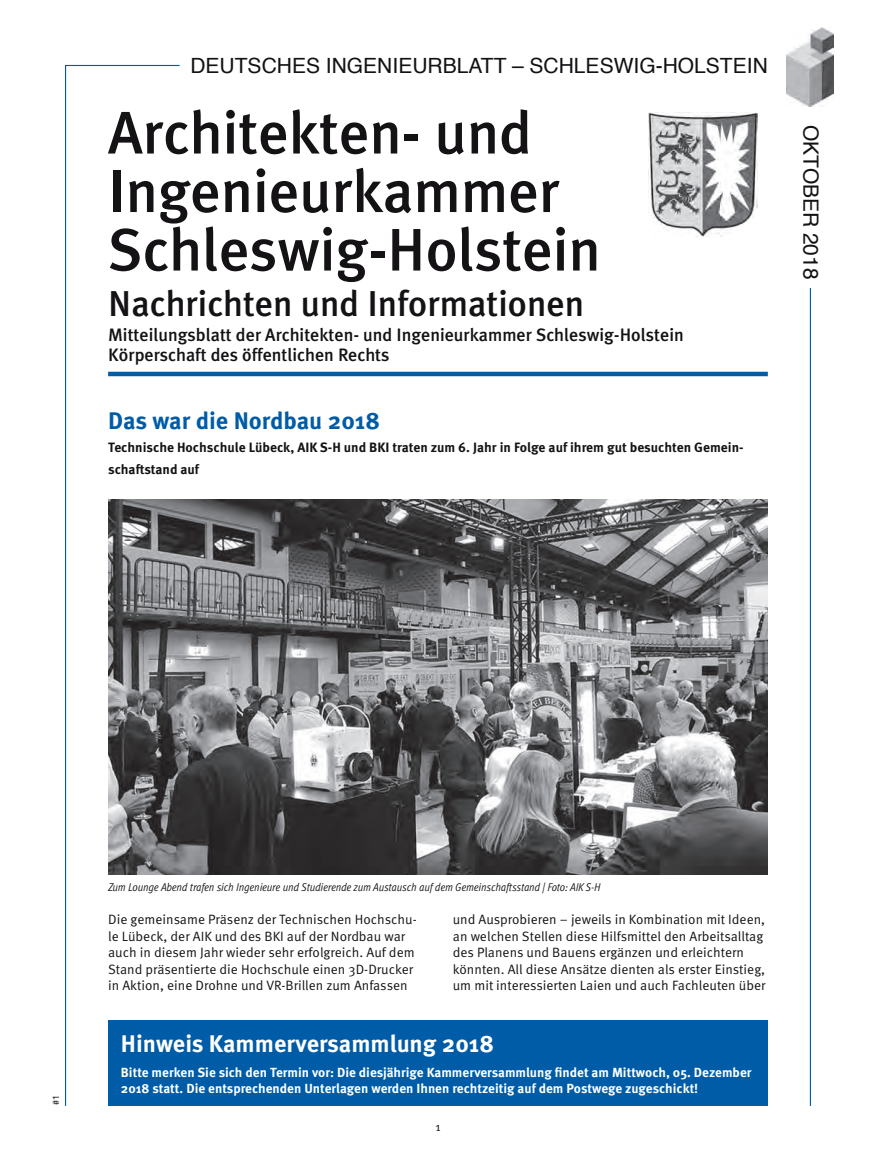
<style>
.page{position:relative;width:876px;height:1173px;background:#fff}
.page>*{position:absolute;margin:0;border:0;box-sizing:border-box;transform-origin:0 0}
.t1{font:500 60px/58.5px "Meta Plus";color:#141215}
.t2{font:500 36px "Meta Plus";color:#141215}
.t3{font:700 24px "Meta OT";color:#fff}
.t4{font:700 24px "Meta OT";color:#005ca7}
.t5{font:21px "Helvetica";color:#141215}
.t6{font:500 18px/19.5px "Meta Plus";color:#141215}
.t7{font:13.5px/16.5px "Meta OT Norm";color:#141215}
.t8{font:700 13.5px/22.5px "Meta OT";color:#141215}
.t9{font:700 13.2px/16.5px "Meta OT";color:#fff}
.t10{font:12px "Meta OT Norm";color:#141215}
.t11{font:11.25px "Meta OT Cond Norm Ita";color:#141215}
.t12{font:9px "Helvetica Neue LT Std";color:#141215}
</style>
<div class="page">
<hr style="left:809px;top:224px;width:1px;height:882px;background:#005ca7">
<hr style="left:65px;top:65px;width:1px;height:1041px;background:#005ca7">
<hr style="left:65px;top:65px;width:114px;height:1px;background:#005ca7">
<div style="left:799px;top:125px;width:23px;height:163px;background:#fff"></div>
<img style="left:786px;top:27px;width:47px;height:80px">
<img style="left:648px;top:112px;width:108px;height:125px">
<hr style="left:108px;top:372px;width:659px;height:4px;background:#005ca7">
<div style="left:108px;top:1021px;width:659px;height:85px;background:#005ca7"></div>
<img style="left:108px;top:499px;width:659px;height:376px">
<h3 class="t5" style="left:190px;top:49px;width:578px">DEUTSCHES INGENIEURBLATT – SCHLESWIG-HOLSTEIN</h3>
<h1 class="t1" style="left:108px;top:103px;width:494px">Architekten- und<br>Ingenieurkammer<br>Schleswig-Holstein</h1>
<h2 class="t2" style="left:108px;top:282px;width:477px">Nachrichten und Informationen</h2>
<h3 class="t6" style="left:108px;top:325px;width:577px">Mitteilungsblatt der Architekten- und Ingenieurkammer Schleswig-Holstein<br>Körperschaft des öffentlichen Rechts</h3>
<h3 class="t4" style="left:108px;top:406px;width:273px">Das war die Nordbau 2018</h3>
<p class="t8" style="left:108px;top:436px;width:636px">Technische Hochschule Lübeck, AIK S-H und BKI traten zum 6. Jahr in Folge auf ihrem gut besuchten Gemein&shy;schaftstand auf</p>
<h3 class="t5" style="left:826px;top:125px;width:156px;rotate:90deg">OKTOBER 2018</h3>
<p class="t12" style="left:51px;top:1105px;width:12px;rotate:-90deg">#1</p>
<p class="t11" style="left:108px;top:880px;width:493px">Zum Lounge Abend trafen sich Ingenieure und Studierende zum Austausch auf dem Gemeinschaftsstand | Foto: AIK S-H</p>
<p class="t7" style="left:108px;top:911px;width:310px">Die gemeinsame Präsenz der Technischen Hochschu&shy;le Lübeck, der AIK und des BKI auf der Nordbau war auch in diesem Jahr wieder sehr erfolgreich. Auf dem Stand präsentierte die Hochschule einen 3D-Drucker in Aktion, eine Drohne und VR-Brillen zum Anfassen</p>
<p class="t7" style="left:452px;top:911px;width:314px">und Ausprobieren – jeweils in Kombination mit Ideen, an welchen Stellen diese Hilfsmittel den Arbeitsalltag des Planens und Bauens ergänzen und erleichtern könnten. All diese Ansätze dienten als erster Einstieg, um mit interessierten Laien und auch Fachleuten über</p>
<h3 class="t3" style="left:121px;top:1028px;width:374px">Hinweis Kammerversammlung 2018</h3>
<p class="t9" style="left:121px;top:1064px;width:631px">Bitte merken Sie sich den Termin vor: Die diesjährige Kammerversammlung findet am Mittwoch, 05. Dezember<br>2018 statt. Die entsprechenden Unterlagen werden Ihnen rechtzeitig auf dem Postwege zugeschickt!</p>
<p class="t10" style="left:435px;top:1120px;width:7px">1</p>
</div>
